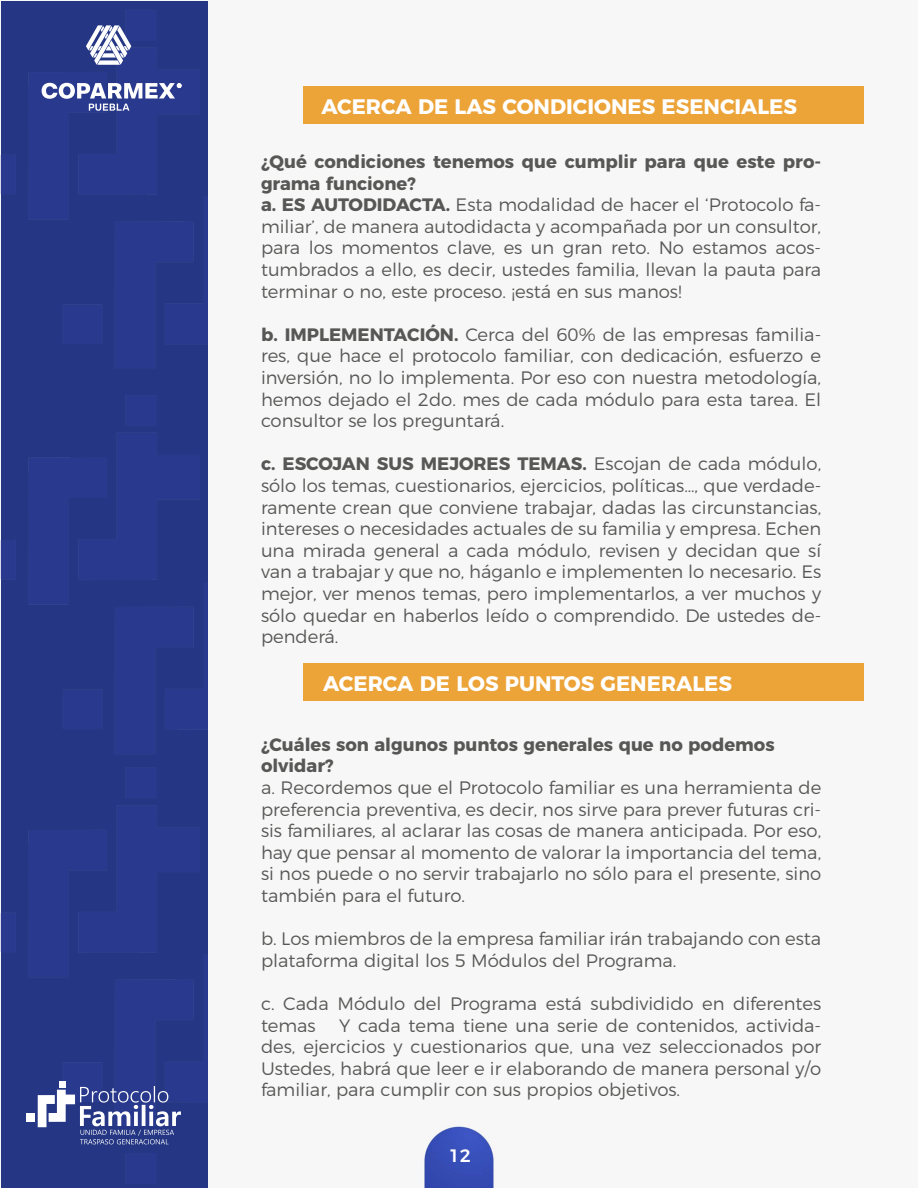
<style>
.page{position:relative;width:918px;height:1188px;background:#fff}
.page>*{position:absolute;margin:0;border:0;box-sizing:border-box;transform-origin:0 0}
.t1{font:700 21px "Montserrat";color:#fff}
.t2{font:300 18px/21.6px "Montserrat";color:#575756;text-align:justify}
.t3{font:700 18px/21.6px "Montserrat";color:#575756}
.t4{font:500 18px "Montserrat";color:#fff}
.s1{font-weight:700}
</style>
<div class="page">
<img style="left:0;top:1px;width:496px;height:1187px">
<div style="left:304px;top:86px;width:560px;height:38px;background:#eca338"></div>
<div style="left:304px;top:663px;width:560px;height:38px;background:#eca338"></div>
<img style="left:1px;top:1px;width:206px;height:1186px">
<div style="left:26px;top:1113px;width:9px;height:9px;background:#fff"></div>
<svg style="left:38px;top:1086px;width:143px;height:58px"></svg>
<div style="left:59px;top:1082px;width:7px;height:6px;background:#fff"></div>
<svg style="left:42px;top:83px;width:140px;height:28px"></svg>
<svg style="left:86px;top:25px;width:45px;height:40px"></svg>
<p class="t1" style="left:321px;top:89px;width:477px">ACERCA DE LAS CONDICIONES ESENCIALES</p>
<p class="t2" style="left:261px;top:149px;width:562px;text-align:left"><span class="s1">¿Qué condiciones tenemos que cumplir para que este pro&shy;grama funcione?<br>a. ES AUTODIDACTA.</span> Esta modalidad de hacer el ‘Protocolo fa&shy;miliar’, de manera autodidacta y acompañada por un consultor, para los momentos clave, es un gran reto. No estamos acos&shy;tumbrados a ello, es decir, ustedes familia, llevan la pauta para terminar o no, este proceso. ¡está en sus manos!</p>
<p class="t2" style="left:261px;top:322px;width:562px"><span class="s1">b. IMPLEMENTACIÓN.</span> Cerca del 60% de las empresas familia&shy;res, que hace el protocolo familiar, con dedicación, esfuerzo e inversión, no lo implementa. Por eso con nuestra metodología, hemos dejado el 2do. mes de cada módulo para esta tarea. El consultor se los preguntará.</p>
<p class="t2" style="left:261px;top:452px;width:562px"><span class="s1">c. ESCOJAN SUS MEJORES TEMAS.</span> Escojan de cada módulo, sólo los temas, cuestionarios, ejercicios, políticas…, que verdade&shy;ramente crean que conviene trabajar, dadas las circunstancias, intereses o necesidades actuales de su familia y empresa. Echen una mirada general a cada módulo, revisen y decidan que sí van a trabajar y que no, háganlo e implementen lo necesario. Es mejor, ver menos temas, pero implementarlos, a ver muchos y sólo quedar en haberlos leído o comprendido. De ustedes de&shy;penderá.</p>
<p class="t1" style="left:323px;top:667px;width:410px">ACERCA DE LOS PUNTOS GENERALES</p>
<p class="t3" style="left:261px;top:732px;width:515px">¿Cuáles son algunos puntos generales que no podemos olvidar?</p>
<p class="t2" style="left:261px;top:775px;width:562px">a. Recordemos que el Protocolo familiar es una herramienta de preferencia preventiva, es decir, nos sirve para prever futuras cri&shy;sis familiares, al aclarar las cosas de manera anticipada. Por eso, hay que pensar al momento de valorar la importancia del tema, si nos puede o no servir trabajarlo no sólo para el presente, sino también para el futuro.</p>
<p class="t2" style="left:261px;top:927px;width:562px">b. Los miembros de la empresa familiar irán trabajando con esta plataforma digital los 5 Módulos del Programa.</p>
<p class="t2" style="left:261px;top:991px;width:562px">c. Cada Módulo del Programa está subdividido en diferentes temas</p>
<p class="t2" style="left:261px;top:1013px;width:562px;text-indent:78px">Y cada tema tiene una serie de contenidos, activida&shy;des, ejercicios y cuestionarios que, una vez seleccionados por Ustedes, habrá que leer e ir elaborando de manera personal y/o familiar, para cumplir con sus propios objetivos.</p>
<p class="t4" style="left:449px;top:1141px;width:24px">12</p>
</div>
